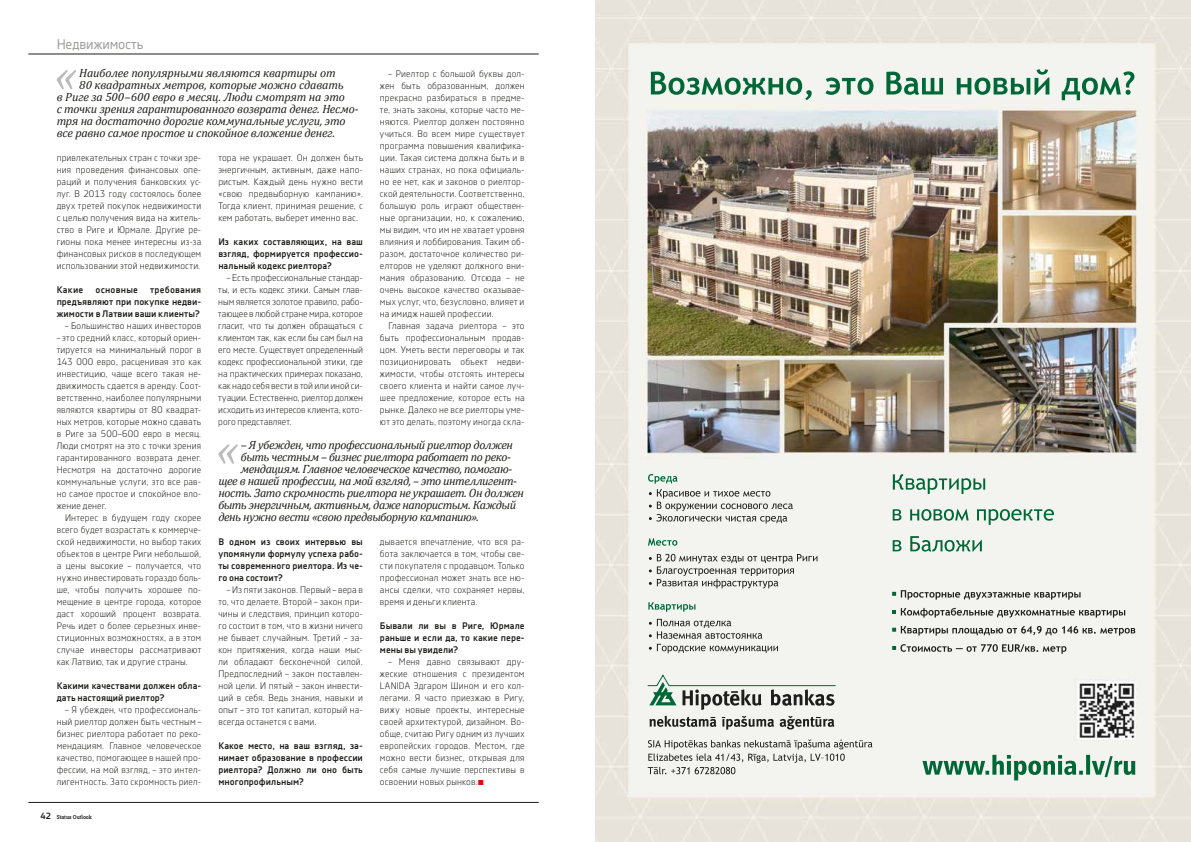
<style>
.page{position:relative;width:1191px;height:842px;background:#fff}
.page>*{position:absolute;margin:0;border:0;box-sizing:border-box;transform-origin:0 0}
.t1{font:14px "Decima Nova Pro";letter-spacing:-.005em;color:#9d9d9c}
.t2{font:italic 12px "Cambria";letter-spacing:-.025em;color:#1d1d1b}
.t3{font:9.5px/12px "Decima Nova Pro Lt";letter-spacing:.015em;color:#1d1d1b;text-align:justify}
.t4{font:700 9.5px/12px "Decima Nova Pro";color:#1d1d1b;text-align:justify}
.t5{font:500 6px "Zine Slab FHM";letter-spacing:-.005em;color:#1d1d1b}
.s1{font-family:"Decima Nova Pro";font-weight:700;font-size:9px}
</style>
<div class="page">
<hr style="left:28px;top:54px;width:511px;height:1px;background:#1d1d1b">
<svg style="left:57px;top:70px;width:19px;height:20px"></svg>
<svg style="left:218px;top:444px;width:20px;height:20px"></svg>
<hr style="left:28px;top:802px;width:511px;height:1px;background:#1d1d1b">
<img style="left:595px;top:0;width:596px;height:842px">
<svg style="left:651px;top:69px;width:483px;height:31px"></svg>
<svg style="left:648px;top:474px;width:169px;height:179px"></svg>
<svg style="left:892px;top:474px;width:162px;height:78px"></svg>
<svg style="left:647px;top:739px;width:225px;height:35px"></svg>
<svg style="left:892px;top:590px;width:243px;height:64px"></svg>
<svg style="left:649px;top:716px;width:185px;height:14px"></svg>
<svg style="left:647px;top:674px;width:189px;height:36px"></svg>
<svg style="left:922px;top:755px;width:213px;height:25px"></svg>
<h1 class="t1" style="left:57px;top:36px;width:88px">Недвижимость</h1>
<p class="t2" style="left:79px;top:65px;width:258px">наиболее популярными являются квартиры от</p>
<p class="t2" style="left:79px;top:77px;width:266px">80 квадратных метров, которые можно сдавать</p>
<p class="t2" style="left:57px;top:89px;width:290px">в Риге за 500–600 евро в месяц. Люди смотрят на это</p>
<p class="t2" style="left:57px;top:101px;width:303px">с точки зрения гарантированного возврата денег. Несмо-</p>
<p class="t2" style="left:57px;top:113px;width:290px">тря на достаточно дорогие коммунальные услуги, это</p>
<p class="t2" style="left:57px;top:125px;width:280px">все равно самое простое и спокойное вложение денег.</p>
<p class="t3" style="left:380px;top:68px;width:146px;text-indent:9px">– Риелтор с большой буквы дол&shy;жен быть образованным, должен прекрасно разбираться в предме&shy;те, знать законы, которые часто ме&shy;няются. Риелтор должен постоянно учиться. Во всем мире существует программа повышения квалифика&shy;ции. Такая система должна быть и в наших странах, но пока официаль&shy;но ее нет, как и законов о риелтор&shy;ской деятельности. Соответственно, большую роль играют обществен&shy;ные организации, но, к сожалению, мы видим, что им не хватает уровня влияния и лоббирования. Таким об&shy;разом, достаточное количество ри&shy;елторов не уделяют должного вни&shy;мания образованию. Отсюда – не очень высокое качество оказывае&shy;мых услуг, что, безусловно, влияет и на имидж нашей профессии.</p>
<p class="t3" style="left:380px;top:320px;width:146px;text-indent:9px">Главная задача риелтора – это быть профессиональным продав&shy;цом. Уметь вести переговоры и так позиционировать объект недви&shy;жимости, чтобы отстоять интересы своего клиента и найти самое луч&shy;шее предложение, которое есть на рынке. Далеко не все риелторы уме&shy;ют это делать, поэтому иногда скла-</p>
<p class="t3" style="left:218px;top:152px;width:146px">тора не украшает. Он должен быть энергичным, активным, даже напо&shy;ристым. Каждый день нужно вести «свою предвыборную кампанию».<br>Тогда клиент, принимая решение, с кем работать, выберет именно вас.</p>
<p class="t4" style="left:218px;top:236px;width:146px">Из каких составляющих, на ваш взгляд, формируется профессио&shy;нальный кодекс риелтора?</p>
<p class="t3" style="left:218px;top:272px;width:146px;text-indent:9px">– Есть профессиональные стандар&shy;ты, и есть кодекс этики. Самым глав&shy;ным является золотое правило, рабо&shy;тающее в любой стране мира, которое гласит, что ты должен обращаться с клиентом так, как если бы сам был на его месте. Существует определенный кодекс профессиональной этики, где на практических примерах показано, как надо себя вести в той или иной си&shy;туации. Естественно, риелтор должен исходить из интересов клиента, кото&shy;рого представляет.</p>
<p class="t3" style="left:57px;top:152px;width:146px">привлекательных стран с точки зре&shy;ния проведения финансовых опе&shy;раций и получения банковских ус&shy;луг. В 2013 году состоялось более двух третей покупок недвижимости с целью получения вида на житель&shy;ство в Риге и Юрмале. Другие ре&shy;гионы пока менее интересны из-за финансовых рисков в последующем использовании этой недвижимости.</p>
<p class="t4" style="left:57px;top:284px;width:28px">Какие</p>
<p class="t4" style="left:96px;top:284px;width:44px">основные</p>
<p class="t4" style="left:57px;top:284px;width:146px;text-indent:93px">требования предъявляют при покупке недви&shy;жимости в Латвии ваши клиенты?</p>
<p class="t3" style="left:65px;top:320px;width:138px">– Большинство наших инвесторов</p>
<p class="t3" style="left:57px;top:332px;width:146px">– это средний класс, который ориен&shy;тируется на минимальный порог в 143 000 евро, расценивая это как инвестицию, чаще всего такая не&shy;движимость сдается в аренду. Соот&shy;ветственно, наиболее популярными являются квартиры от 80 квадрат&shy;ных метров, которые можно сдавать в Риге за 500–600 евро в месяц.<br>Люди смотрят на это с точки зрения гарантированного возврата денег.<br>Несмотря на достаточно дорогие коммунальные услуги, это все рав&shy;но самое простое и спокойное вло&shy;жение денег.</p>
<p class="t3" style="left:57px;top:512px;width:146px;text-indent:9px">Интерес в будущем году скорее всего будет возрастать к коммерче&shy;ской недвижимости, но выбор таких объектов в центре Риги небольшой, а цены высокие – получается, что нужно инвестировать гораздо боль&shy;ше, чтобы получить хорошее по&shy;мещение в центре города, которое даст хороший процент возврата.<br>Речь идет о более серьезных инве&shy;стиционных возможностях, а в этом случае инвесторы рассматривают как Латвию, так и другие страны.</p>
<p class="t4" style="left:57px;top:680px;width:146px">Какими качествами должен обла&shy;дать настоящий риелтор?</p>
<p class="t3" style="left:57px;top:704px;width:146px;text-indent:9px">– Я убежден, что профессиональ&shy;ный риелтор должен быть честным – бизнес риелтора работает по реко&shy;мендациям. Главное человеческое качество, помогающее в нашей про&shy;фессии, на мой взгляд, – это интел&shy;лигентность. Зато скромность риел-</p>
<p class="t2" style="left:241px;top:437px;width:274px">– Я убежден, что профессиональный риелтор должен</p>
<p class="t2" style="left:241px;top:449px;width:272px">быть честным – бизнес риелтора работает по реко-</p>
<p class="t2" style="left:241px;top:461px;width:273px">мендациям. Главное человеческое качество, помогаю-</p>
<p class="t2" style="left:218px;top:473px;width:300px">щее в нашей профессии, на мой взгляд, – это интеллигент-</p>
<p class="t2" style="left:218px;top:485px;width:307px">ность. Зато скромность риелтора не украшает. Он должен</p>
<p class="t2" style="left:218px;top:497px;width:299px">быть энергичным, активным, даже напористым. Каждый</p>
<p class="t2" style="left:218px;top:509px;width:262px">день нужно вести «свою предвыборную кампанию».</p>
<p class="t4" style="left:218px;top:536px;width:146px">В одном из своих интервью вы упомянули формулу успеха рабо&shy;ты современного риелтора. Из че&shy;го она состоит?</p>
<p class="t3" style="left:218px;top:584px;width:146px;text-indent:9px">– Из пяти законов. Первый – вера в то, что делаете. Второй – закон при&shy;чины и следствия, принцип которо&shy;го состоит в том, что в жизни ничего не бывает случайным. Третий – за&shy;кон притяжения, когда наши мыс&shy;ли обладают бесконечной силой.<br>Предпоследний – закон поставлен&shy;ной цели. И пятый – закон инвести&shy;ций в себя. Ведь знания, навыки и опыт – это тот капитал, который на&shy;всегда останется с вами.</p>
<p class="t4" style="left:218px;top:740px;width:146px">Какое место, на ваш взгляд, за&shy;нимает образование в профессии риелтора? Должно ли оно быть многопрофильным?</p>
<p class="t3" style="left:380px;top:536px;width:146px">дывается впечатление, что вся ра&shy;бота заключается в том, чтобы све&shy;сти покупателя с продавцом. Только профессионал может знать все ню&shy;ансы сделки, что сохраняет нервы, время и деньги клиента.</p>
<p class="t4" style="left:380px;top:620px;width:146px">Бывали ли вы в Риге, Юрмале раньше и если да, то какие пере&shy;мены вы увидели?</p>
<p class="t3" style="left:380px;top:656px;width:146px;text-indent:9px">– Меня давно связывают дру&shy;жеские отношения с президентом LANIDA Эдгаром Шином и его кол&shy;легами. Я часто приезжаю в Ригу, вижу новые проекты, интересные своей архитектурой, дизайном. Во&shy;обще, считаю Ригу одним из лучших европейских городов. Местом, где можно вести бизнес, открывая для себя самые лучшие перспективы в освоении новых рынков.</p>
<p class="t5" style="left:41px;top:813px;width:53px"><span class="s1">42</span> Status Outlook</p>
</div>
